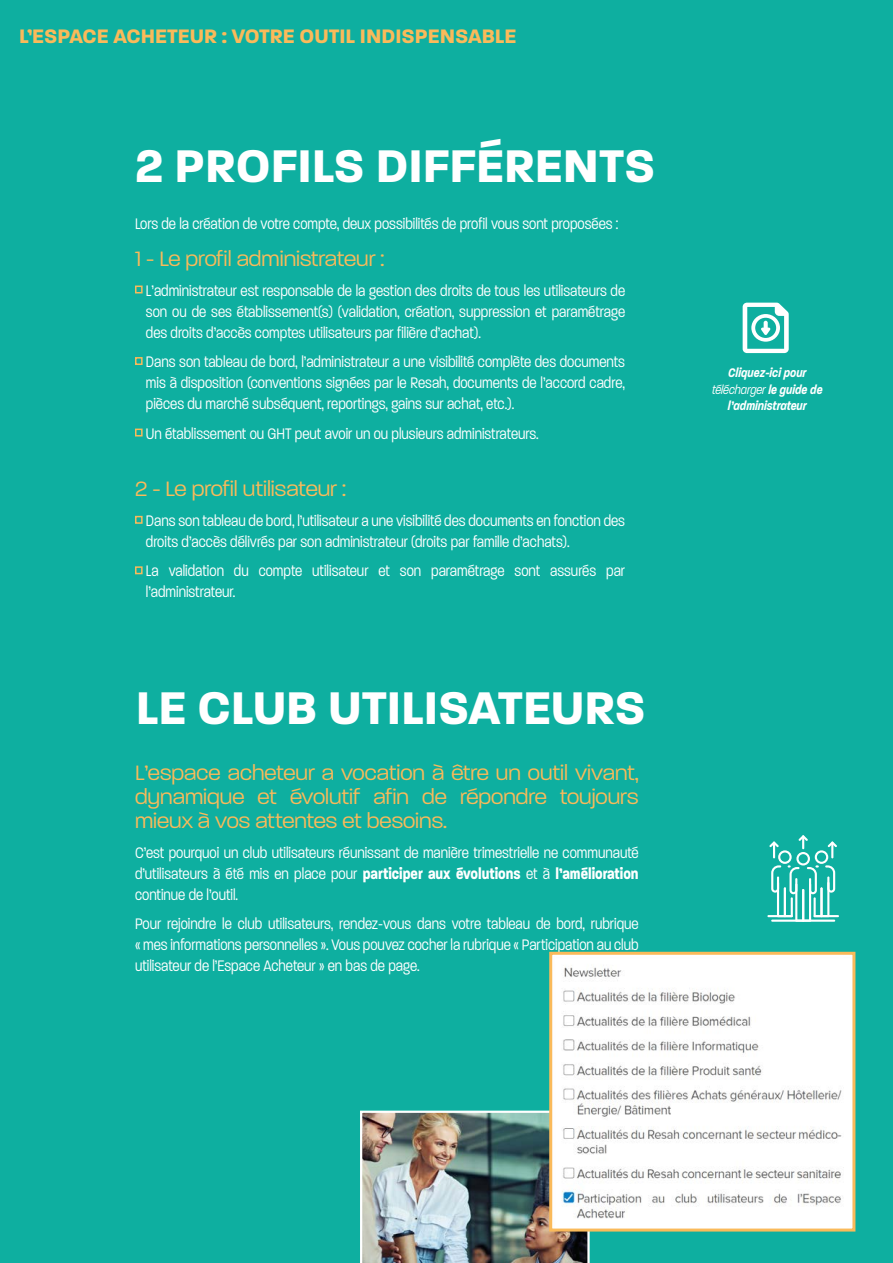
<style>
.page{position:relative;width:893px;height:1263px;background:#0eafa0}
.page>*{position:absolute;margin:0;border:0;box-sizing:border-box;transform-origin:0 0}
.t1{font:700 49.5px "Paralucent";color:#fff}
.t2{font:300 22.5px/24px "Paralucent";color:#faba5a;text-align:justify}
.t3{font:700 21.15px "Paralucent";color:#faba5a}
.t4{font:300 16.5px/21px "Paralucent Condensed";color:#fff;text-align:justify}
.t5{font:italic 600 13.5px/16.5px "Paralucent Condensed";color:#fff;text-align:center}
.s1{font-weight:700}
.s2{font-weight:300}
</style>
<div class="page">
<div style="left:135px;top:286px;width:8px;height:7px;border:2px solid #faba5a"></div>
<div style="left:135px;top:357px;width:8px;height:8px;border:2px solid #faba5a"></div>
<div style="left:135px;top:429px;width:8px;height:7px;border:2px solid #faba5a"></div>
<div style="left:135px;top:516px;width:8px;height:8px;border:2px solid #faba5a"></div>
<div style="left:135px;top:566px;width:8px;height:8px;border:2px solid #faba5a"></div>
<svg style="left:743px;top:303px;width:46px;height:50px"></svg>
<hr style="left:814px;top:915px;width:25px;height:2px;background:#fff">
<hr style="left:767px;top:915px;width:26px;height:2px;background:#fff">
<svg style="left:769px;top:835px;width:68px;height:87px"></svg>
<img style="left:360px;top:1110px;width:230px;height:153px">
<img style="left:553px;top:956px;width:298px;height:271px">
<div style="left:549px;top:952px;width:306px;height:279px;border:3px solid #faba5a"></div>
<p class="t3" style="left:19px;top:24px;width:499px">L’ESPACE ACHETEUR : VOTRE OUTIL INDISPENSABLE</p>
<h1 class="t1" style="left:135px;top:136px;width:522px">2 PROFILS DIFFÉRENTS</h1>
<p class="t4" style="left:135px;top:214px;width:485px">Lors de la création de votre compte, deux possibilités de profil vous sont proposées :</p>
<h2 class="t2" style="left:135px;top:247px;width:251px">1 - Le profil administrateur :</h2>
<p class="t4" style="left:146px;top:280px;width:481px">L’administrateur est responsable de la gestion des droits de tous les utilisateurs de son ou de ses établissement(s) (validation, création, suppression et paramétrage des droits d’accès comptes utilisateurs par filière d’achat).</p>
<p class="t4" style="left:146px;top:351px;width:481px">Dans son tableau de bord, l’administrateur a une visibilité complète des documents mis à disposition (conventions signées par le Resah, documents de l’accord cadre, pièces du marché subséquent, reportings, gains sur achat, etc.).</p>
<p class="t4" style="left:146px;top:423px;width:394px">Un établissement ou GHT peut avoir un ou plusieurs administrateurs.</p>
<h2 class="t2" style="left:135px;top:477px;width:213px">2 - Le profil utilisateur :</h2>
<p class="t4" style="left:146px;top:510px;width:481px">Dans son tableau de bord, l’utilisateur a une visibilité des documents en fonction des droits d’accès délivrés par son administrateur (droits par famille d’achats).</p>
<p class="t4" style="left:146px;top:561px;width:481px">La validation du compte utilisateur et son paramétrage sont assurés par l’administrateur.</p>
<h1 class="t1" style="left:136px;top:678px;width:511px">LE CLUB UTILISATEURS</h1>
<h2 class="t2" style="left:135px;top:761px;width:505px">L’espace acheteur a vocation à être un outil vivant, dynamique et évolutif afin de répondre toujours mieux à vos attentes et besoins.</h2>
<p class="t4" style="left:135px;top:842px;width:505px">C’est pourquoi un club utilisateurs réunissant de manière trimestrielle ne communauté d’utilisateurs à été mis en place pour <span class="s1">participer aux évolutions</span> et à <span class="s1">l’amélioration </span>continue de l’outil.</p>
<p class="t4" style="left:135px;top:913px;width:505px">Pour rejoindre le club utilisateurs, rendez-vous dans votre tableau de bord, rubrique « mes informations personnelles ». Vous pouvez cocher la rubrique « Participation au club utilisateur de l’Espace Acheteur » en bas de page.</p>
<p class="t5" style="left:712px;top:365px;width:112px">Cliquez-ici pour <span class="s2">télécharger</span> le guide de l’administrateur</p>
</div>
